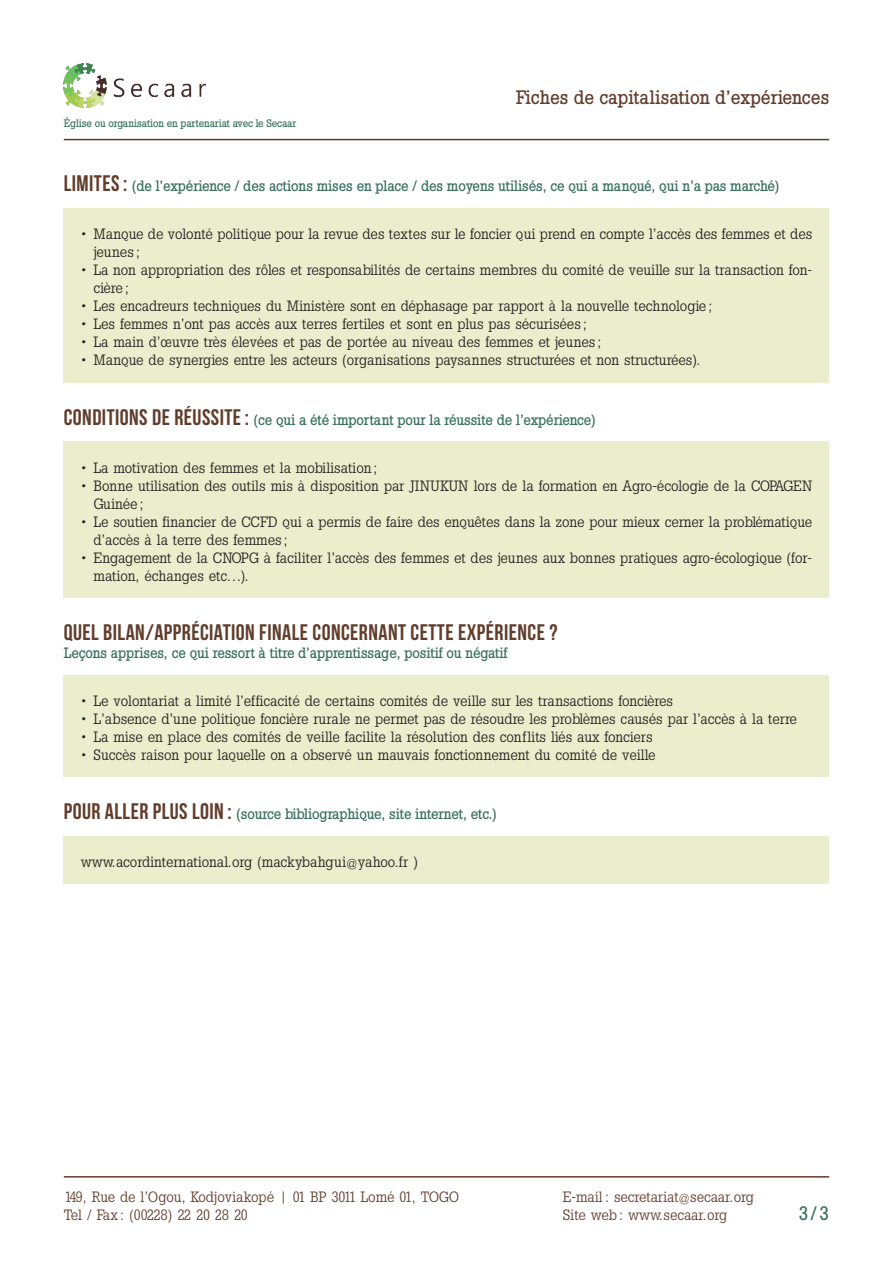
<style>
.page{position:relative;width:893px;height:1263px;background:#fff}
.page>*{position:absolute;margin:0;border:0;box-sizing:border-box;transform-origin:0 0}
.Titre{font:22.5px "Bebas Neue";letter-spacing:.02em;color:#613d2c}
.t1{font:500 19.5px "Slab Tall X";letter-spacing:.01em;color:#613d2c}
.t2{font:500 19.5px "Slab Tall X";color:#39715b}
.Liste{font:15px/18px "Slab Tall X";color:#231f20}
.Titre-2{font:500 15px "Slab Tall X";color:#39715b}
.t3{font:15px/18px "Slab Tall X";color:#613d2c}
.texte{font:15px "Slab Tall X";color:#231f20}
.t4{font:500 10.95px "Slab Tall X";color:#39715b}
.s1{font-family:"Bebas Neue";font-weight:400;font-size:22.5px;color:#613d2c}
</style>
<div class="page">
<hr style="left:64px;top:139px;width:765px;height:1px;background:#613d2c">
<hr style="left:64px;top:1176px;width:765px;height:1px;background:#613d2c">
<img style="left:64px;top:64px;width:142px;height:43px">
<div style="left:64px;top:208px;width:765px;height:174px;background:#ebeecc"></div>
<div style="left:64px;top:442px;width:765px;height:156px;background:#ebeecc"></div>
<div style="left:64px;top:836px;width:765px;height:48px;background:#ebeecc"></div>
<div style="left:64px;top:675px;width:765px;height:102px;background:#ebeecc"></div>
<p class="t4" style="left:64px;top:116px;width:234px">Église ou organisation en partenariat avec le Secaar</p>
<h2 class="t1" style="left:516px;top:86px;width:315px">Fiches de capitalisation d’expériences</h2>
<p class="Titre-2" style="left:64px;top:177px;width:717px"><span class="s1">LIMITES :</span> (de l’expérience / des actions mises en place / des moyens utilisés, ce qui a manqué, qui n’a pas marché)</p>
<p class="Liste" style="left:94px;top:225px;width:720px;text-indent:-13px">• Manque de volonté politique pour la revue des textes sur le foncier qui prend en compte l’accès des femmes et des jeunes ;</p>
<p class="Liste" style="left:94px;top:261px;width:720px;text-indent:-13px">• La non appropriation des rôles et responsabilités de certains membres du comité de veuille sur la transaction fon&shy;cière ;</p>
<p class="Liste" style="left:81px;top:297px;width:633px">• Les encadreurs techniques du Ministère sont en déphasage par rapport à la nouvelle technologie ;</p>
<p class="Liste" style="left:81px;top:315px;width:508px">• Les femmes n’ont pas accès aux terres fertiles et sont en plus pas sécurisées ;</p>
<p class="Liste" style="left:81px;top:333px;width:522px">• La main d’œuvre très élevées et pas de portée au niveau des femmes et jeunes ;</p>
<p class="Liste" style="left:81px;top:351px;width:621px">• Manque de synergies entre les acteurs (organisations paysannes structurées et non structurées).</p>
<p class="Titre-2" style="left:64px;top:411px;width:534px"><span class="s1">CONDITIONS DE RÉUSSITE :</span> (ce qui a été important pour la réussite de l’expérience)</p>
<p class="Liste" style="left:81px;top:458px;width:298px">• La motivation des femmes et la mobilisation;</p>
<p class="Liste" style="left:94px;top:476px;width:720px;text-indent:-13px">• Bonne utilisation des outils mis à disposition par JINUKUN lors de la formation en Agro-écologie de la COPAGEN<br>Guinée ;</p>
<p class="Liste" style="left:94px;top:512px;width:720px;text-indent:-13px">• Le soutien financier de CCFD qui a permis de faire des enquêtes dans la zone pour mieux cerner la problématique d’accès à la terre des femmes ;</p>
<p class="Liste" style="left:94px;top:548px;width:720px;text-indent:-13px">• Engagement de la CNOPG à faciliter l’accès des femmes et des jeunes aux bonnes pratiques agro-écologique (for&shy;mation, échanges etc…).</p>
<p class="Titre" style="left:64px;top:620px;width:495px">QUEL BILAN/APPRÉCIATION FINALE CONCERNANT CETTE EXPÉRIENCE ?</p>
<p class="Titre-2" style="left:64px;top:644px;width:445px">Leçons apprises, ce qui ressort à titre d’apprentissage, positif ou négatif</p>
<p class="Liste" style="left:81px;top:692px;width:594px">• Le volontariat a limité l’efficacité de certains comités de veille sur les transactions foncières</p>
<p class="Liste" style="left:81px;top:710px;width:718px">• L’absence d’une politique foncière rurale ne permet pas de résoudre les problèmes causés par l’accès à la terre</p>
<p class="Liste" style="left:81px;top:728px;width:573px">• La mise en place des comités de veille facilite la résolution des conflits liés aux fonciers</p>
<p class="Liste" style="left:81px;top:746px;width:576px">• Succès raison pour laquelle on a observé un mauvais fonctionnement du comité de veille</p>
<p class="Titre-2" style="left:64px;top:805px;width:434px"><span class="s1">POUR ALLER PLUS LOIN :</span> (source bibliographique, site internet, etc.)</p>
<p class="texte" style="left:81px;top:853px;width:339px">www.acordinternational.org (mackybahgui@yahoo.fr )</p>
<p class="t3" style="left:64px;top:1188px;width:397px">149, Rue de l’Ogou, Kodjoviakopé | 01 BP 3011 Lomé 01, TOGO<br>Tel / Fax : (00228) 22 20 28 20</p>
<p class="t3" style="left:563px;top:1188px;width:193px">E-mail: secretariat@secaar.org<br>Site web: www.secaar.org</p>
<h2 class="t2" style="left:799px;top:1202px;width:32px">3/3</h2>
</div>
